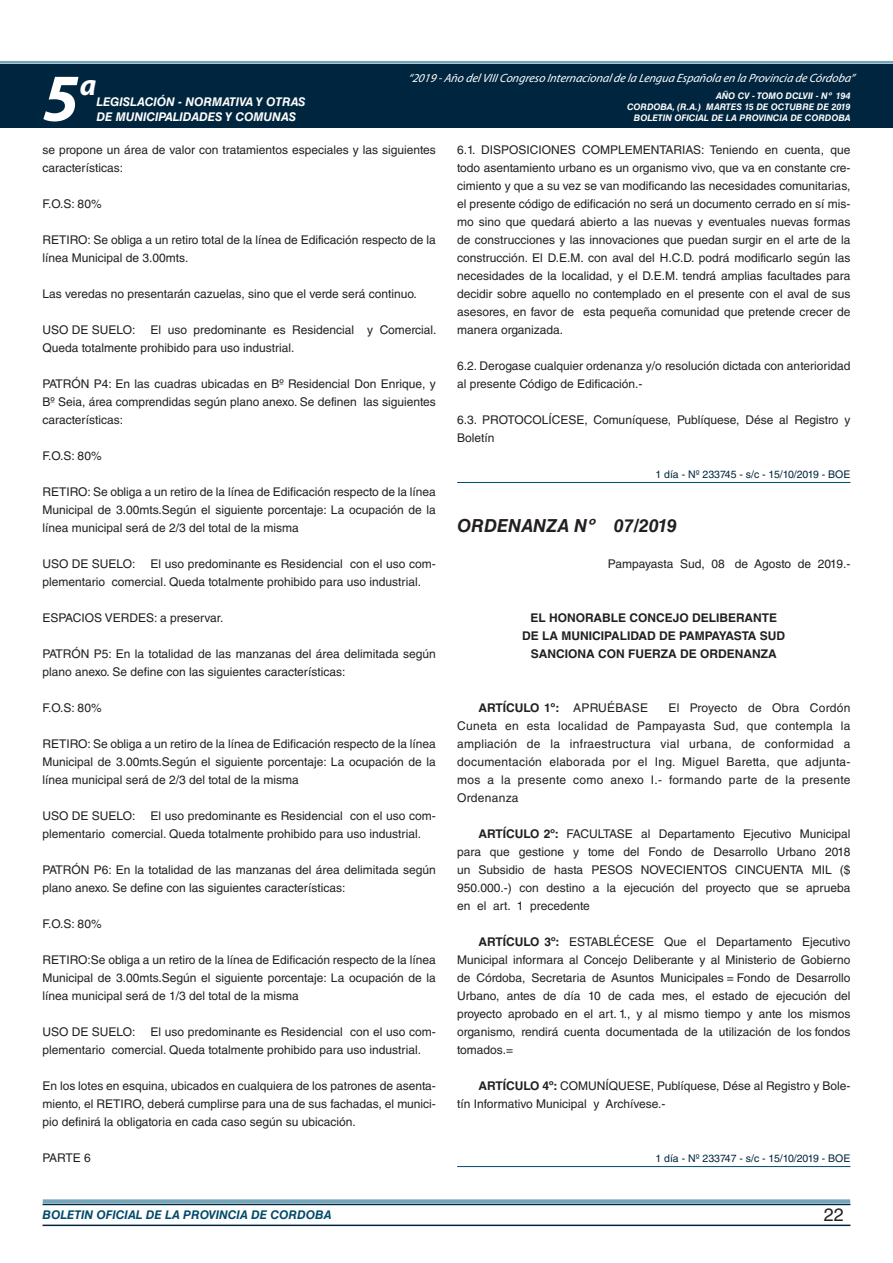
<style>
.page{position:relative;width:893px;height:1263px;background:#fff}
.page>*{position:absolute;margin:0;border:0;box-sizing:border-box;transform-origin:0 0}
.t1{font:italic 700 67.5px "Myriad Pro";color:#fff}
.t2{font:italic 700 30px "Myriad Pro";color:#fff}
.t3{font:italic 700 18px "Helvetica LT Std";color:#231f20}
.t4{font:18px "Helvetica LT Std";color:#231f20}
.t5{font:12px/18px "Helvetica LT Std";color:#231f20}
.t6{font:700 12px/18px "Helvetica LT Std";color:#231f20;text-align:center}
.t7{font:italic 12px "Myriad Pro";color:#fff}
.t8{font:italic 700 12px "Helvetica LT Std";color:#fff}
.t9{font:italic 700 12px "Helvetica LT Std";color:#004b6c}
.t10{font:10.5px "Helvetica LT Std";color:#00263f}
.t11{font:italic 700 9px/10.8px "Helvetica LT Std";color:#fff;text-align:right}
.s1{font-weight:400}
.s2{font-weight:700}
</style>
<div class="page">
<div style="left:0;top:61px;width:893px;height:6px;background:#fff;opacity:.75"></div>
<div style="left:0;top:64px;width:893px;height:64px;background:#00263f"></div>
<hr style="left:43px;top:1224px;width:807px;height:2px;background:#00263f">
<div style="left:42px;top:1198px;width:809px;height:8px;background:#fff;opacity:.75"></div>
<hr style="left:457px;top:482px;width:393px;height:1px;background:#004b6c">
<hr style="left:457px;top:1166px;width:393px;height:1px;background:#004b6c">
<h1 class="t1" style="left:43px;top:54px;width:38px">5</h1>
<h2 class="t2" style="left:80px;top:66px;width:18px">a</h2>
<p class="t8" style="left:96px;top:95px;width:211px">LEGISLACIÓN - NORMATIVA Y OTRAS</p>
<p class="t8" style="left:96px;top:109px;width:201px">DE MUNICIPALIDADES Y COMUNAS</p>
<p class="t7" style="left:408px;top:71px;width:448px">“2019 -Año delVIIICongreso Internacionalde la Lengua Esp añola en la Provincia de Córdoba”</p>
<p class="t11" style="left:627px;top:91px;width:225px">AÑO CV - TOMO DCLVII - Nº 194<br>CORDOBA, (R.A.) MARTES 15 DE OCTUBRE DE 2019<br>BOLETIN OFICIAL DE LA PROVINCIA DE CORDOBA</p>
<p class="t5" style="left:43px;top:141px;width:395px">se propone un área de valor con tratamientos especiales y las siguientes características:</p>
<p class="t5" style="left:43px;top:195px;width:61px">F.O.S: 80%</p>
<p class="t5" style="left:43px;top:231px;width:395px">RETIRO: Se obliga a un retiro total de la línea de Edificación respecto de la línea Municipal de 3.00mts.</p>
<p class="t5" style="left:43px;top:285px;width:376px">Las veredas no presentarán cazuelas, sino que el verde será continuo.</p>
<p class="t5" style="left:43px;top:321px;width:94px">USO DE SUELO:</p>
<p class="t5" style="left:43px;top:321px;width:396px;text-indent:108px">El uso predominante es Residencial y Comercial.<br>Queda totalmente prohibido para uso industrial.</p>
<p class="t5" style="left:43px;top:375px;width:395px;text-align:justify">PATRÓN P4: En las cuadras ubicadas en Bº Residencial Don Enrique, y Bº Seia, área comprendidas según plano anexo. Se definen las siguientes características:</p>
<p class="t5" style="left:43px;top:447px;width:61px">F.O.S: 80%</p>
<p class="t5" style="left:43px;top:483px;width:395px;text-align:justify">RETIRO: Se obliga a un retiro de la línea de Edificación respecto de la línea Municipal de 3.00mts.Según el siguiente porcentaje: La ocupación de la línea municipal será de 2/3 del total de la misma</p>
<p class="t5" style="left:43px;top:555px;width:94px">USO DE SUELO:</p>
<p class="t5" style="left:43px;top:555px;width:395px;text-indent:108px">El uso predominante es Residencial con el uso com&shy;plementario comercial. Queda totalmente prohibido para uso industrial.</p>
<p class="t5" style="left:43px;top:609px;width:182px">ESPACIOS VERDES: a preservar.</p>
<p class="t5" style="left:43px;top:645px;width:395px">PATRÓN P5: En la totalidad de las manzanas del área delimitada según plano anexo. Se define con las siguientes características:</p>
<p class="t5" style="left:43px;top:699px;width:61px">F.O.S: 80%</p>
<p class="t5" style="left:43px;top:735px;width:395px;text-align:justify">RETIRO: Se obliga a un retiro de la línea de Edificación respecto de la línea Municipal de 3.00mts.Según el siguiente porcentaje: La ocupación de la línea municipal será de 2/3 del total de la misma</p>
<p class="t5" style="left:43px;top:807px;width:94px">USO DE SUELO:</p>
<p class="t5" style="left:43px;top:807px;width:395px;text-indent:108px">El uso predominante es Residencial con el uso com&shy;plementario comercial. Queda totalmente prohibido para uso industrial.</p>
<p class="t5" style="left:43px;top:861px;width:395px">PATRÓN P6: En la totalidad de las manzanas del área delimitada según plano anexo. Se define con las siguientes características:</p>
<p class="t5" style="left:43px;top:915px;width:61px">F.O.S: 80%</p>
<p class="t5" style="left:43px;top:951px;width:395px;text-align:justify">RETIRO:Se obliga a un retiro de la línea de Edificación respecto de la línea Municipal de 3.00mts.Según el siguiente porcentaje: La ocupación de la línea municipal será de 1/3 del total de la misma</p>
<p class="t5" style="left:43px;top:1023px;width:94px">USO DE SUELO:</p>
<p class="t5" style="left:43px;top:1023px;width:395px;text-indent:108px">El uso predominante es Residencial con el uso com&shy;plementario comercial. Queda totalmente prohibido para uso industrial.</p>
<p class="t5" style="left:43px;top:1077px;width:395px;text-align:justify">En los lotes en esquina, ubicados en cualquiera de los patrones de asenta&shy;miento, el RETIRO, deberá cumplirse para una de sus fachadas, el munici&shy;pio definirá la obligatoria en cada caso según su ubicación.</p>
<p class="t5" style="left:43px;top:1149px;width:50px">PARTE 6</p>
<p class="t5" style="left:457px;top:141px;width:395px;text-align:justify">6.1. DISPOSICIONES COMPLEMENTARIAS: Teniendo en cuenta, que todo asentamiento urbano es un organismo vivo, que va en constante cre&shy;cimiento y que a su vez se van modificando las necesidades comunitarias, el presente código de edificación no será un documento cerrado en sí mis&shy;mo sino que quedará abierto a las nuevas y eventuales nuevas formas de construcciones y las innovaciones que puedan surgir en el arte de la construcción. El D.E.M. con aval del H.C.D. podrá modificarlo según las necesidades de la localidad, y el D.E.M. tendrá amplias facultades para decidir sobre aquello no contemplado en el presente con el aval de sus asesores, en favor de esta pequeña comunidad que pretende crecer de manera organizada.</p>
<p class="t5" style="left:457px;top:357px;width:395px">6.2. Derogase cualquier ordenanza y/o resolución dictada con anterioridad al presente Código de Edificación.-</p>
<p class="t5" style="left:457px;top:411px;width:395px">6.3. PROTOCOLÍCESE, Comuníquese, Publíquese, Dése al Registro y<br>Boletín</p>
<p class="t10" style="left:655px;top:468px;width:196px">1 día - Nº 233745 - s/c - 15/10/2019 - BOE</p>
<h3 class="t3" style="left:457px;top:514px;width:221px">ORDENANZA Nº 07/2019</h3>
<p class="t5" style="left:608px;top:555px;width:244px">Pampayasta Sud, 08 de Agosto de 2019.-</p>
<p class="t6" style="left:522px;top:608px;width:264px">EL HONORABLE CONCEJO DELIBERANTE<br>DE LA MUNICIPALIDAD DE PAMPAYASTA SUD<br>SANCIONA CON FUERZA DE ORDENANZA</p>
<p class="t6" style="left:478px;top:698px;width:171px">ARTÍCULO 1º: <span class="s1">APRUÉBASE</span></p>
<p class="t5" style="left:457px;top:699px;width:395px;text-align:justify;text-indent:211px">El Proyecto de Obra Cordón Cuneta en esta localidad de Pampayasta Sud, que contempla la ampliación de la infraestructura vial urbana, de conformidad a documentación elaborada por el Ing. Miguel Baretta, que adjunta&shy;mos a la presente como anexo I.- formando parte de la presente Ordenanza</p>
<p class="t5" style="left:457px;top:825px;width:395px;text-align:justify;text-indent:21px"><span class="s2">ARTÍCULO 2º:</span> FACULTASE al Departamento Ejecutivo Municipal para que gestione y tome del Fondo de Desarrollo Urbano 2018 un Subsidio de hasta PESOS NOVECIENTOS CINCUENTA MIL ($ 950.000.-) con destino a la ejecución del proyecto que se aprueba en el art. 1 precedente</p>
<p class="t5" style="left:457px;top:933px;width:395px;text-align:justify;text-indent:21px"><span class="s2">ARTÍCULO 3º:</span> ESTABLÉCESE Que el Departamento Ejecutivo Municipal informara al Concejo Deliberante y al Ministerio de Gobierno de Córdoba, Secretaria de Asuntos Municipales = Fondo de Desarrollo Urbano, antes de día 10 de cada mes, el estado de ejecución del proyecto aprobado en el art. 1., y al mismo tiempo y ante los mismos organismo, rendirá cuenta documentada de la utilización de los fondos tomados.=</p>
<p class="t5" style="left:457px;top:1077px;width:395px;text-indent:21px"><span class="s2">ARTÍCULO 4º:</span> COMUNÍQUESE, Publíquese, Dése al Registro y Bole&shy;tín Informativo Municipal y Archívese.-</p>
<p class="t10" style="left:655px;top:1152px;width:196px">1 día - Nº 233747 - s/c - 15/10/2019 - BOE</p>
<p class="t9" style="left:43px;top:1208px;width:290px">BOLETIN OFICIAL DE LA PROVINCIA DE CORDOBA</p>
<h3 class="t4" style="left:824px;top:1204px;width:22px">22</h3>
</div>
